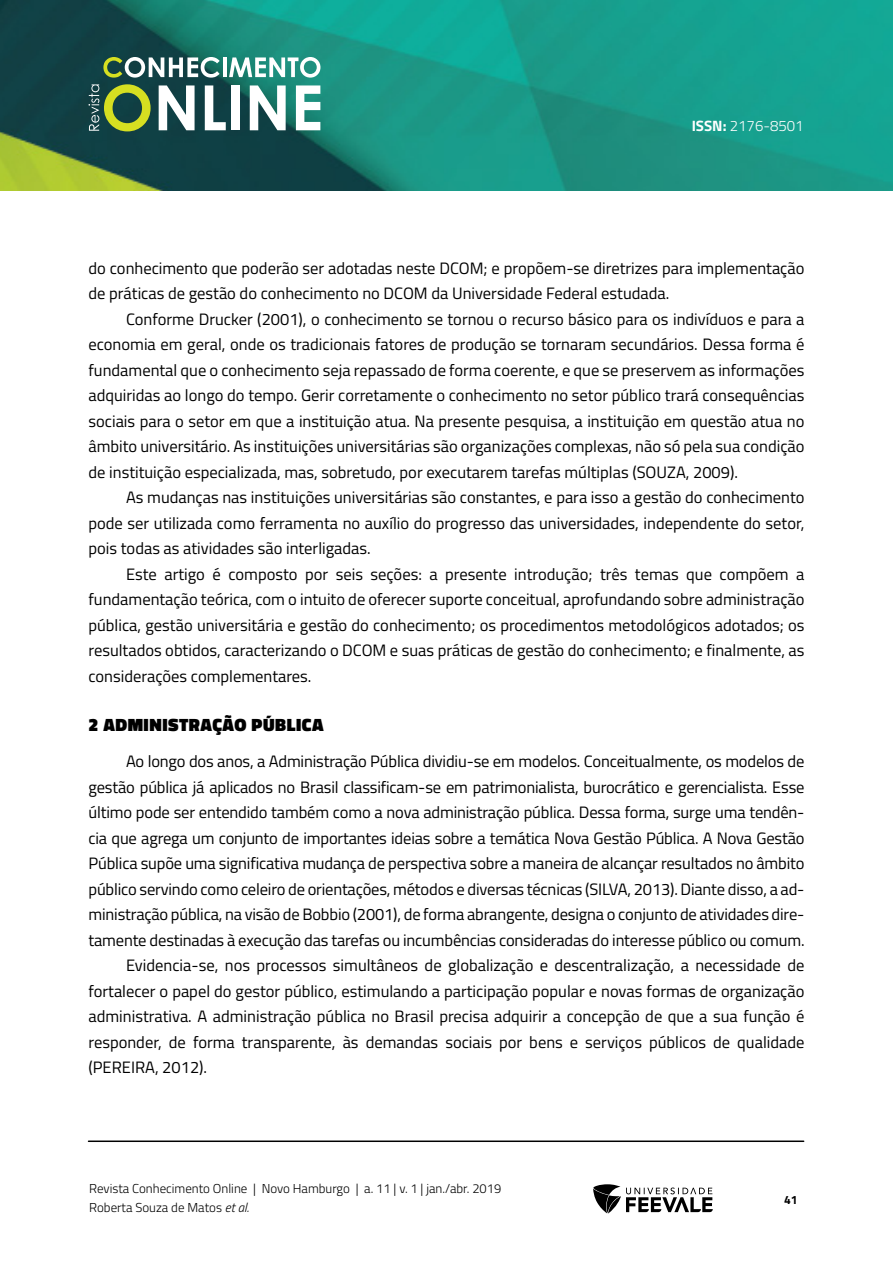
<style>
.page{position:relative;width:893px;height:1263px;background:#fff}
.page>*{position:absolute;margin:0;border:0;box-sizing:border-box;transform-origin:0 0}
.TÍTULO_1{font:900 18px "Titillium Web";letter-spacing:.03em;color:#000}
.Corpo{font:16.5px/25.5px "Titillium Web";color:#000;text-align:justify}
.t1{font:300 15px "Titillium Web";color:#fff}
.t2{font:300 12.9px/19.5px "Titillium Web";color:#000}
.t3{font:700 12px "Titillium Web";color:#000}
.s1{font-weight:700}
.s2{font-style:italic}
</style>
<div class="page">
<img style="left:0;top:0;width:893px;height:190px">
<svg style="left:593px;top:1184px;width:120px;height:29px"></svg>
<svg style="left:103px;top:57px;width:117px;height:21px"></svg>
<hr style="left:223px;top:57px;width:3px;height:20px;background:#fff">
<svg style="left:229px;top:57px;width:91px;height:21px"></svg>
<svg style="left:88px;top:84px;width:63px;height:47px;background:#5e7e3f"></svg>
<svg style="left:159px;top:85px;width:36px;height:45px"></svg>
<svg style="left:205px;top:85px;width:21px;height:45px"></svg>
<div style="left:232px;top:85px;width:8px;height:45px;background:#fff"></div>
<svg style="left:250px;top:85px;width:36px;height:45px"></svg>
<svg style="left:296px;top:85px;width:24px;height:45px"></svg>
<hr style="left:88px;top:1140px;width:716px;height:2px;background:#000">
<p class="t1" style="left:692px;top:115px;width:114px"><span class="s1">ISSN:</span> 2176-8501</p>
<p class="Corpo" style="left:88px;top:254px;width:717px">do conhecimento que poderão ser adotadas neste DCOM; e propõem-se diretrizes para implementação de práticas de gestão do conhecimento no DCOM da Universidade Federal estudada.</p>
<p class="Corpo" style="left:88px;top:305px;width:717px;text-indent:38px">Conforme Drucker (2001), o conhecimento se tornou o recurso básico para os indivíduos e para a economia em geral, onde os tradicionais fatores de produção se tornaram secundários. Dessa forma é fundamental que o conhecimento seja repassado de forma coerente, e que se preservem as informações adquiridas ao longo do tempo. Gerir corretamente o conhecimento no setor público trará consequências sociais para o setor em que a instituição atua. Na presente pesquisa, a instituição em questão atua no âmbito universitário. As instituições universitárias são organizações complexas, não só pela sua condição de instituição especializada, mas, sobretudo, por executarem tarefas múltiplas (SOUZA, 2009).</p>
<p class="Corpo" style="left:88px;top:484px;width:717px;text-indent:38px">As mudanças nas instituições universitárias são constantes, e para isso a gestão do conhecimento pode ser utilizada como ferramenta no auxílio do progresso das universidades, independente do setor, pois todas as atividades são interligadas.</p>
<p class="Corpo" style="left:88px;top:560px;width:717px;text-indent:38px">Este artigo é composto por seis seções: a presente introdução; três temas que compõem a fundamentação teórica, com o intuito de oferecer suporte conceitual, aprofundando sobre administração pública, gestão universitária e gestão do conhecimento; os procedimentos metodológicos adotados; os resultados obtidos, caracterizando o DCOM e suas práticas de gestão do conhecimento; e finalmente, as considerações complementares.</p>
<p class="TÍTULO_1" style="left:88px;top:712px;width:237px">2 ADMINISTRAÇÃO PÚBLICA</p>
<p class="Corpo" style="left:88px;top:748px;width:718px;text-indent:38px">Ao longo dos anos, a Administração Pública dividiu-se em modelos. Conceitualmente, os modelos de gestão pública já aplicados no Brasil classificam-se em patrimonialista, burocrático e gerencialista. Esse último pode ser entendido também como a nova administração pública. Dessa forma, surge uma tendên&shy;cia que agrega um conjunto de importantes ideias sobre a temática Nova Gestão Pública. A Nova Gestão Pública supõe uma significativa mudança de perspectiva sobre a maneira de alcançar resultados no âmbito público servindo como celeiro de orientações, métodos e diversas técnicas (SILVA, 2013). Diante disso, a ad&shy;ministração pública, na visão de Bobbio (2001), de forma abrangente, designa o conjunto de atividades dire&shy;tamente destinadas à execução das tarefas ou incumbências consideradas do interesse público ou comum.</p>
<p class="Corpo" style="left:88px;top:952px;width:717px;text-indent:38px">Evidencia-se, nos processos simultâneos de globalização e descentralização, a necessidade de fortalecer o papel do gestor público, estimulando a participação popular e novas formas de organização administrativa. A administração pública no Brasil precisa adquirir a concepção de que a sua função é responder, de forma transparente, às demandas sociais por bens e serviços públicos de qualidade (PEREIRA, 2012).</p>
<p class="t2" style="left:89px;top:1178px;width:414px">Revista Conhecimento Online | Novo Hamburgo | a. 11 | v. 1 | jan./abr. 2019<br>Roberta Souza de Matos <span class="s2">et al.</span></p>
<p class="t3" style="left:784px;top:1190px;width:15px">41</p>
</div>
